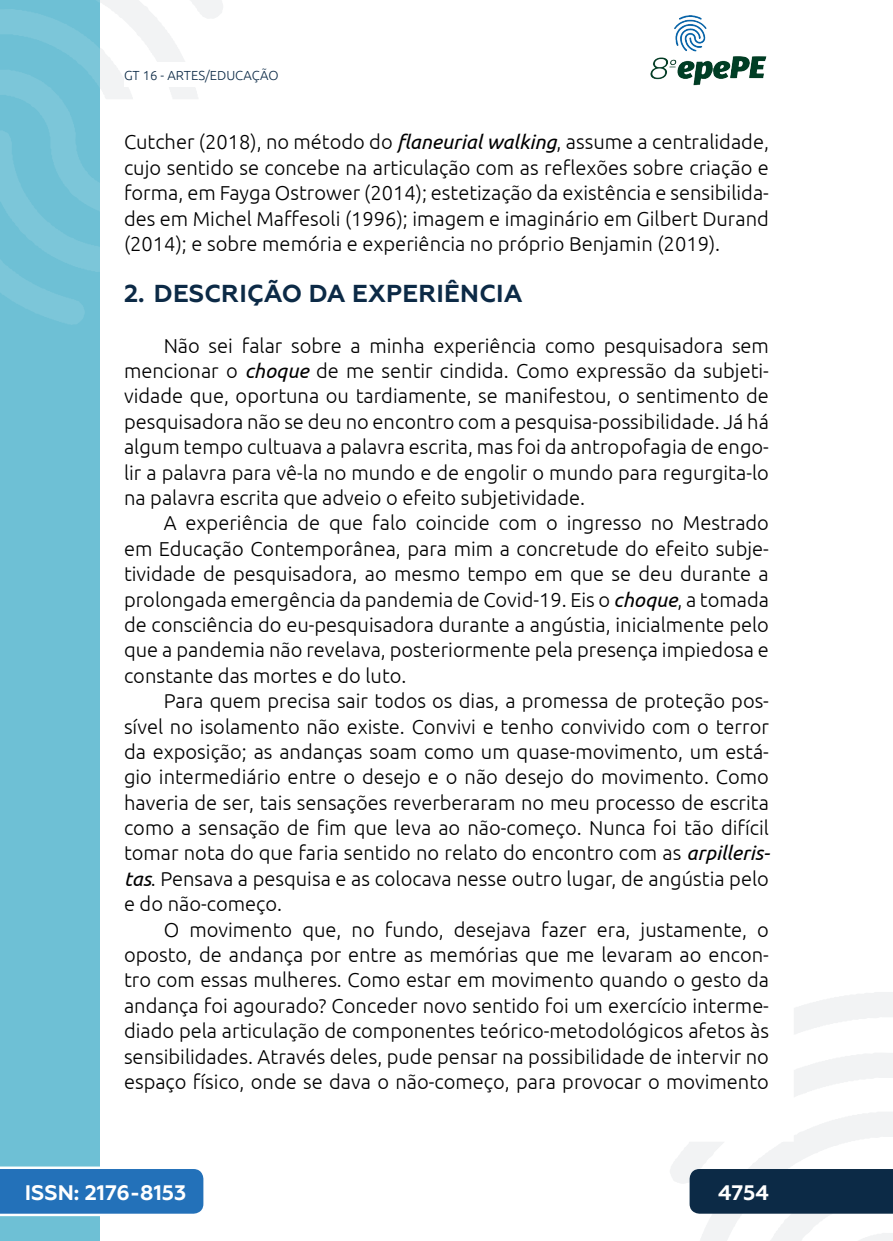
<style>
.page{position:relative;width:893px;height:1241px;background:#fff}
.page>*{position:absolute;margin:0;border:0;box-sizing:border-box;transform-origin:0 0}
._3_SUBTÍTULO{font:700 24.5px "Geometria";letter-spacing:.01em;color:#0c2a46}
.t1{font:700 21px "Geometria";color:#fff}
._5_CORPO{font:300 20.12px/25.4px "Ubuntu";color:#000;text-align:justify}
.t2{font:300 13.12px "Ubuntu";color:#0c2a46}
.s1{font-weight:400;font-style:italic}
</style>
<div class="page">
<svg style="left:670px;top:992px;width:223px;height:248px"></svg>
<svg style="left:99px;top:0;width:124px;height:324px"></svg>
<img style="left:650px;top:15px;width:117px;height:71px">
<div style="left:0;top:0;width:99px;height:1240px;background:#6ec0d5"></div>
<svg style="left:0;top:0;width:99px;height:325px"></svg>
<svg style="left:0;top:1166px;width:203px;height:49px"></svg>
<div style="left:690px;top:1168px;width:203px;height:45px;background:#0c2a46"></div>
<div style="left:124px;top:62px;width:516px;height:25px;background:#fff"></div>
<p class="t2" style="left:124px;top:67px;width:156px">GT 16 - ARTES/EDUCAÇÃO</p>
<p class="_5_CORPO" style="left:124px;top:129px;width:646px">Cutcher (2018), no método do <span class="s1">flaneurial walking</span>, assume a centralidade, cujo sentido se concebe na articulação com as reflexões sobre criação e forma, em Fayga Ostrower (2014); estetização da existência e sensibilida&shy;des em Michel Maffesoli (1996); imagem e imaginário em Gilbert Durand (2014); e sobre memória e experiência no próprio Benjamin (2019).</p>
<p class="_3_SUBTÍTULO" style="left:124px;top:279px;width:400px">2. DESCRIÇÃO DA EXPERIÊNCIA</p>
<p class="_5_CORPO" style="left:124px;top:332px;width:646px;text-indent:40px">Não sei falar sobre a minha experiência como pesquisadora sem mencionar o <span class="s1">choque</span> de me sentir cindida. Como expressão da subjeti&shy;vidade que, oportuna ou tardiamente, se manifestou, o sentimento de pesquisadora não se deu no encontro com a pesquisa-possibilidade. Já há algum tempo cultuava a palavra escrita, mas foi da antropofagia de engo&shy;lir a palavra para vê-la no mundo e de engolir o mundo para regurgita-lo na palavra escrita que adveio o efeito subjetividade.</p>
<p class="_5_CORPO" style="left:124px;top:510px;width:646px;text-indent:40px">A experiência de que falo coincide com o ingresso no Mestrado em Educação Contemporânea, para mim a concretude do efeito subje&shy;tividade de pesquisadora, ao mesmo tempo em que se deu durante a prolongada emergência da pandemia de Covid-19. Eis o <span class="s1">choque</span>, a tomada de consciência do eu-pesquisadora durante a angústia, inicialmente pelo que a pandemia não revelava, posteriormente pela presença impiedosa e constante das mortes e do luto.</p>
<p class="_5_CORPO" style="left:124px;top:687px;width:648px;text-indent:40px">Para quem precisa sair todos os dias, a promessa de proteção pos&shy;sível no isolamento não existe. Convivi e tenho convivido com o terror da exposição; as andanças soam como um quase-movimento, um está&shy;gio intermediário entre o desejo e o não desejo do movimento. Como haveria de ser, tais sensações reverberaram no meu processo de escrita como a sensação de fim que leva ao não-começo. Nunca foi tão difícil tomar nota do que faria sentido no relato do encontro com as <span class="s1">arpilleris&shy;tas</span>. Pensava a pesquisa e as colocava nesse outro lugar, de angústia pelo e do não-começo.</p>
<p class="_5_CORPO" style="left:124px;top:916px;width:646px;text-indent:40px">O movimento que, no fundo, desejava fazer era, justamente, o oposto, de andança por entre as memórias que me levaram ao encon&shy;tro com essas mulheres. Como estar em movimento quando o gesto da andança foi agourado? Conceder novo sentido foi um exercício interme&shy;diado pela articulação de componentes teórico-metodológicos afetos às sensibilidades. Através deles, pude pensar na possibilidade de intervir no espaço físico, onde se dava o não-começo, para provocar o movimento</p>
<p class="t1" style="left:25px;top:1179px;width:163px">ISSN: 2176-8153</p>
<p class="t1" style="left:718px;top:1179px;width:52px">4754</p>
</div>
